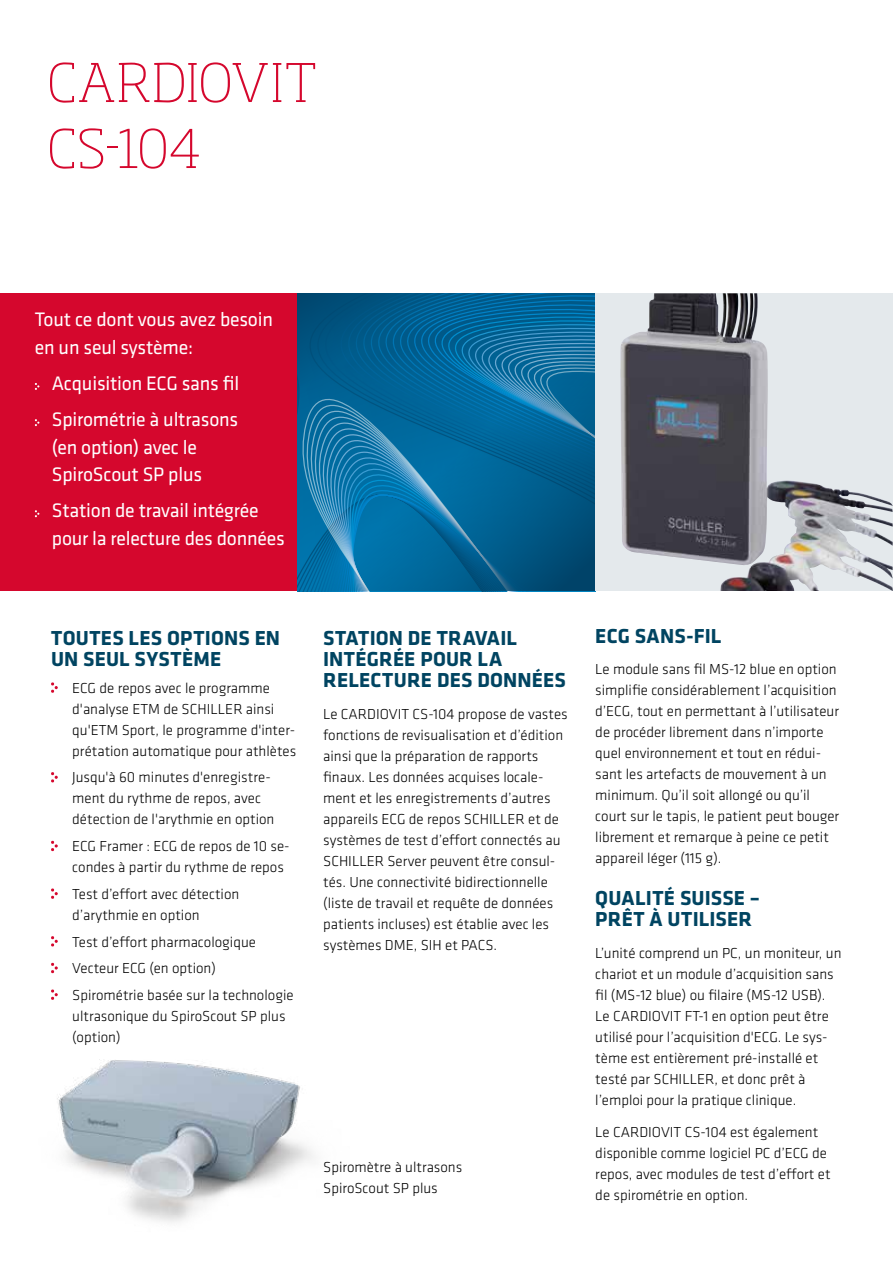
<style>
.page{position:relative;width:893px;height:1263px;background:#fff}
.page>*{position:absolute;margin:0;border:0;box-sizing:border-box;transform-origin:0 0}
.t1{font:200 52.5px/66px "Soho Pro";letter-spacing:.005em;color:#d5072d}
.t2{font:700 21px/21px "Klavika";letter-spacing:.005em;color:#004461}
.t3{font:20.25px/27.5px "Klavika";letter-spacing:-.01em;color:#fff}
.t4{font:300 15px/21px "Klavika";color:#000}
</style>
<div class="page">
<div style="left:0;top:293px;width:298px;height:298px;background:#d5072d"></div>
<svg style="left:298px;top:293px;width:297px;height:298px;background:#08699b"></svg>
<img style="left:57px;top:1059px;width:257px;height:164px">
<div style="left:595px;top:293px;width:298px;height:298px;background:#e4e9ec"></div>
<img style="left:620px;top:293px;width:203px;height:298px">
<svg style="left:51px;top:682px;width:7px;height:11px"></svg>
<svg style="left:51px;top:772px;width:7px;height:11px"></svg>
<svg style="left:51px;top:841px;width:7px;height:10px"></svg>
<svg style="left:51px;top:888px;width:7px;height:11px"></svg>
<svg style="left:51px;top:936px;width:7px;height:11px"></svg>
<svg style="left:51px;top:963px;width:7px;height:10px"></svg>
<svg style="left:51px;top:989px;width:7px;height:11px"></svg>
<svg style="left:35px;top:383px;width:4px;height:7px"></svg>
<svg style="left:35px;top:419px;width:4px;height:7px"></svg>
<svg style="left:35px;top:510px;width:4px;height:7px"></svg>
<h1 class="t1" style="left:47px;top:45px;width:271px">CARDIOVIT<br>CS-104</h1>
<h3 class="t3" style="left:35px;top:305px;width:240px">Tout ce dont vous avez besoin en un seul système:</h3>
<h3 class="t3" style="left:52px;top:364px;width:189px;line-height:36.2px">Acquisition ECG sans fil<br>Spirométrie à ultrasons</h3>
<h3 class="t3" style="left:52px;top:432px;width:152px">(en option) avec le<br>SpiroScout SP plus</h3>
<h3 class="t3" style="left:52px;top:496px;width:235px">Station de travail intégrée pour la relecture des données</h3>
<h2 class="t2" style="left:51px;top:627px;width:231px">TOUTES LES OPTIONS EN<br>UN SEUL SYSTÈME</h2>
<p class="t4" style="left:72px;top:677px;width:225px">ECG de repos avec le programme d'analyse ETM de SCHILLER ainsi qu'ETM Sport, le programme d'inter&shy;prétation automatique pour athlètes</p>
<p class="t4" style="left:72px;top:767px;width:204px">Jusqu'à 60 minutes d'enregistre&shy;ment du rythme de repos, avec détection de l'arythmie en option</p>
<p class="t4" style="left:72px;top:835px;width:219px">ECG Framer : ECG de repos de 10 se&shy;condes à partir du rythme de repos</p>
<p class="t4" style="left:72px;top:883px;width:169px">Test d’effort avec détection d’arythmie en option</p>
<p class="t4" style="left:72px;top:928px;width:223px;line-height:26.7px">Test d’effort pharmacologique<br>Vecteur ECG (en option)<br>Spirométrie basée sur la technologie</p>
<p class="t4" style="left:72px;top:1005px;width:215px">ultrasonique du SpiroScout SP plus (option)</p>
<h2 class="t2" style="left:323px;top:627px;width:244px">STATION DE TRAVAIL<br>INTÉGRÉE POUR LA<br>RELECTURE DES DONNÉES</h2>
<p class="t4" style="left:323px;top:703px;width:246px">Le CARDIOVIT CS-104 propose de vastes fonctions de revisualisation et d’édition ainsi que la préparation de rapports finaux. Les données acquises locale&shy;ment et les enregistrements d’autres appareils ECG de repos SCHILLER et de systèmes de test d’effort connectés au SCHILLER Server peuvent être consul&shy;tés. Une connectivité bidirectionnelle (liste de travail et requête de données patients incluses) est établie avec les systèmes DME, SIH et PACS.</p>
<p class="t4" style="left:323px;top:1157px;width:141px">Spiromètre à ultrasons<br>SpiroScout SP plus</p>
<h2 class="t2" style="left:595px;top:624px;width:127px">ECG SANS-FIL</h2>
<p class="t4" style="left:595px;top:659px;width:245px">Le module sans fil MS-12 blue en option simplifie considérablement l’acquisition d’ECG, tout en permettant à l’utilisateur de procéder librement dans n’importe quel environnement et tout en rédui&shy;sant les artefacts de mouvement à un minimum. Qu’il soit allongé ou qu’il court sur le tapis, le patient peut bouger librement et remarque à peine ce petit appareil léger (115 g).</p>
<h2 class="t2" style="left:595px;top:887px;width:166px">QUALITÉ SUISSE –<br>PRÊT À UTILISER</h2>
<p class="t4" style="left:595px;top:942px;width:248px">L’unité comprend un PC, un moniteur, un chariot et un module d’acquisition sans fil (MS-12 blue) ou filaire (MS-12 USB).<br>Le CARDIOVIT FT-1 en option peut être utilisé pour l’acquisition d'ECG. Le sys&shy;tème est entièrement pré-installé et testé par SCHILLER, et donc prêt à l’emploi pour la pratique clinique.</p>
<p class="t4" style="left:595px;top:1121px;width:237px">Le CARDIOVIT CS-104 est également disponible comme logiciel PC d’ECG de repos, avec modules de test d’effort et de spirométrie en option.</p>
</div>
